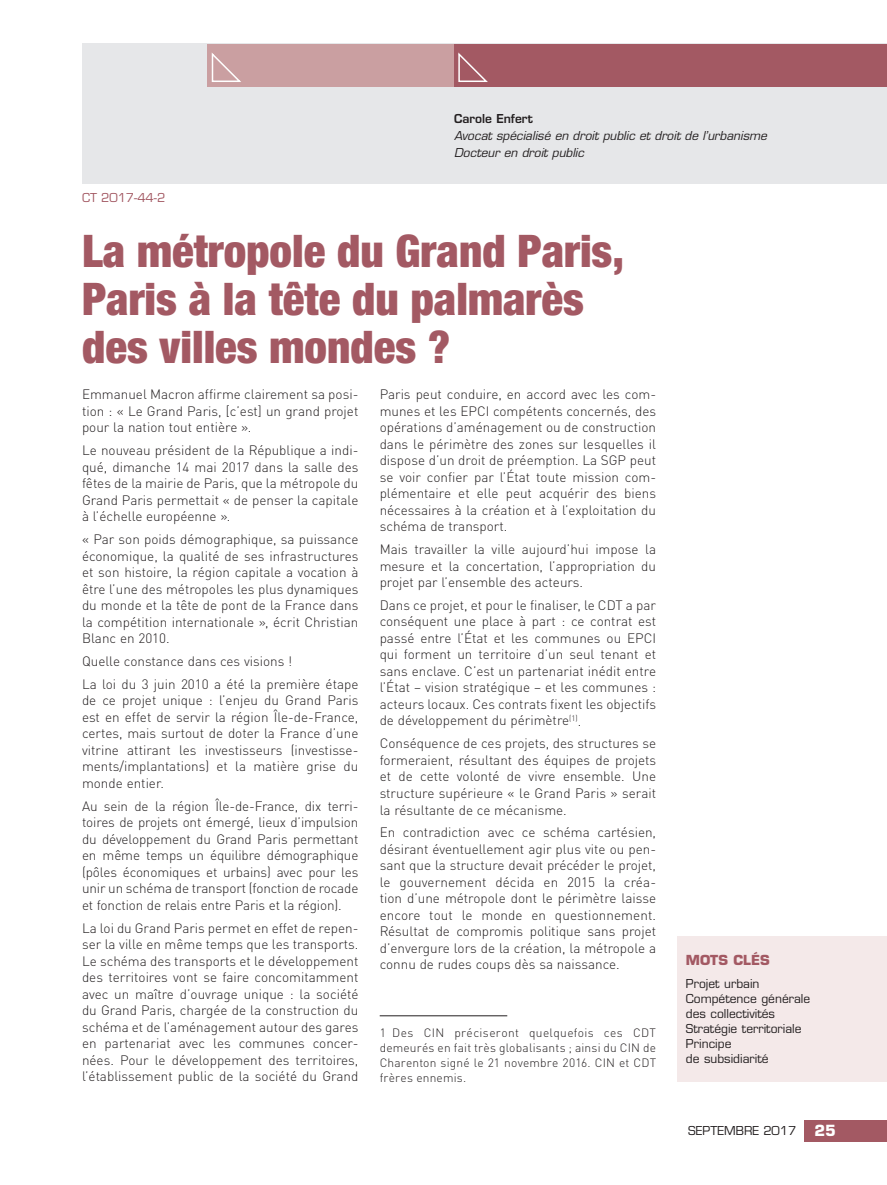
<style>
.page{position:relative;width:887px;height:1185px;background:#fff}
.page>*{position:absolute;margin:0;border:0;box-sizing:border-box;transform-origin:0 0}
.t1{font:900 condensed 45px/48px "Helvetica Neue LT Std";color:#a35963}
.t2{font:300 13.5px/16.5px "DINOT";color:#231f20;text-align:justify}
.t3{font:700 13.5px "Eurostile LT Std";color:#a35963}
.t4{font:300 12px/15px "DINOT";letter-spacing:.015em;color:#231f20;text-align:justify}
.t5{font:12px/15px "Eurostile LT Std";color:#231f20}
.t6{font:italic 12px/17.1px "Eurostile LT Std";color:#231f20}
.t7{font:600 12px "Eurostile LT Std";color:#231f20}
.t8{font:12px "Eurostile LT Std";color:#a35963}
.s1{font-weight:700;font-size:15px;color:#fff}
</style>
<div class="page">
<div style="left:805px;top:1120px;width:82px;height:21px;background:#a35963"></div>
<div style="left:677px;top:936px;width:210px;height:145px;background:#f4e9e9"></div>
<hr style="left:380px;top:1015px;width:127px;height:1px;background:#231f20">
<div style="left:82px;top:44px;width:805px;height:140px;background:#e6e7e9"></div>
<div style="left:207px;top:44px;width:247px;height:42px;background:#ca9fa1"></div>
<div style="left:454px;top:44px;width:433px;height:42px;background:#a35963"></div>
<svg style="left:458px;top:52px;width:30px;height:30px"></svg>
<svg style="left:211px;top:53px;width:30px;height:29px"></svg>
<p class="t8" style="left:82px;top:190px;width:85px">CT 2017-44-2</p>
<p class="t7" style="left:454px;top:111px;width:80px">Carole Enfert</p>
<p class="t6" style="left:454px;top:127px;width:314px">Avocat spécialisé en droit public et droit de l’urbanisme<br>Docteur en droit public</p>
<h1 class="t1" style="left:82px;top:227px;width:544px">La métropole du Grand Paris,<br>Paris à la tête du palmarès des villes mondes ?</h1>
<p class="t2" style="left:82px;top:386px;width:278px">Emmanuel Macron affirme clairement sa posi&shy;tion : « Le Grand Paris, [c’est] un grand projet pour la nation tout entière ».</p>
<p class="t2" style="left:82px;top:442px;width:278px">Le nouveau président de la République a indi&shy;qué, dimanche 14 mai 2017 dans la salle des fêtes de la mairie de Paris, que la métropole du Grand Paris permettait « de penser la capitale à l’échelle européenne ».</p>
<p class="t2" style="left:82px;top:531px;width:278px">« Par son poids démographique, sa puissance économique, la qualité de ses infrastructures et son histoire, la région capitale a vocation à être l’une des métropoles les plus dynamiques du monde et la tête de pont de la France dans la compétition internationale », écrit Christian Blanc en 2010.</p>
<p class="t2" style="left:82px;top:649px;width:278px;line-height:23px">Quelle constance dans ces visions !<br>La loi du 3 juin 2010 a été la première étape</p>
<p class="t2" style="left:82px;top:692px;width:278px">de ce projet unique : l’enjeu du Grand Paris est en effet de servir la région Île-de-France, certes, mais surtout de doter la France d’une vitrine attirant les investisseurs (investisse&shy;ments/implantations) et la matière grise du monde entier.</p>
<p class="t2" style="left:82px;top:797px;width:278px">Au sein de la région Île-de-France, dix terri&shy;toires de projets ont émergé, lieux d’impulsion du développement du Grand Paris permettant en même temps un équilibre démographique (pôles économiques et urbains) avec pour les unir un schéma de transport (fonction de rocade et fonction de relais entre Paris et la région).</p>
<p class="t2" style="left:82px;top:919px;width:278px">La loi du Grand Paris permet en effet de repen&shy;ser la ville en même temps que les transports.<br>Le schéma des transports et le développement des territoires vont se faire concomitamment avec un maître d’ouvrage unique : la société du Grand Paris, chargée de la construction du schéma et de l’aménagement autour des gares en partenariat avec les communes concer&shy;nées. Pour le développement des territoires, l’établissement public de la société du Grand</p>
<p class="t2" style="left:380px;top:386px;width:278px">Paris peut conduire, en accord avec les com&shy;munes et les EPCI compétents concernés, des opérations d’aménagement ou de construction dans le périmètre des zones sur lesquelles il dispose d’un droit de préemption. La SGP peut se voir confier par l’État toute mission com&shy;plémentaire et elle peut acquérir des biens nécessaires à la création et à l’exploitation du schéma de transport.</p>
<p class="t2" style="left:380px;top:541px;width:278px">Mais travailler la ville aujourd’hui impose la mesure et la concertation, l’appropriation du projet par l’ensemble des acteurs.</p>
<p class="t2" style="left:380px;top:596px;width:278px">Dans ce projet, et pour le finaliser, le CDT a par conséquent une place à part : ce contrat est passé entre l’État et les communes ou EPCI qui forment un territoire d’un seul tenant et sans enclave. C’est un partenariat inédit entre l’État – vision stratégique – et les communes : acteurs locaux. Ces contrats fixent les objectifs de développement du périmètre<sup>(1)</sup>.</p>
<p class="t2" style="left:380px;top:735px;width:278px">Conséquence de ces projets, des structures se formeraient, résultant des équipes de projets et de cette volonté de vivre ensemble. Une structure supérieure « le Grand Paris » serait la résultante de ce mécanisme.</p>
<p class="t2" style="left:380px;top:824px;width:278px">En contradiction avec ce schéma cartésien, désirant éventuellement agir plus vite ou pen&shy;sant que la structure devait précéder le projet, le gouvernement décida en 2015 la créa&shy;tion d’une métropole dont le périmètre laisse encore tout le monde en questionnement.<br>Résultat de compromis politique sans projet d’envergure lors de la création, la métropole a connu de rudes coups dès sa naissance.</p>
<p class="t4" style="left:380px;top:1024px;width:278px">1 Des CIN préciseront quelquefois ces CDT demeurés en fait très globalisants ; ainsi du CIN de Charenton signé le 21 novembre 2016. CIN et CDT frères ennemis.</p>
<p class="t3" style="left:686px;top:951px;width:86px">MOTS CLÉS</p>
<p class="t5" style="left:686px;top:976px;width:126px">Projet urbain<br>Compétence générale des collectivités<br>Stratégie territoriale<br>Principe<br>de subsidiarité</p>
<p class="t5" style="left:688px;top:1123px;width:149px">SEPTEMBRE 2017 <span class="s1">25</span></p>
</div>
